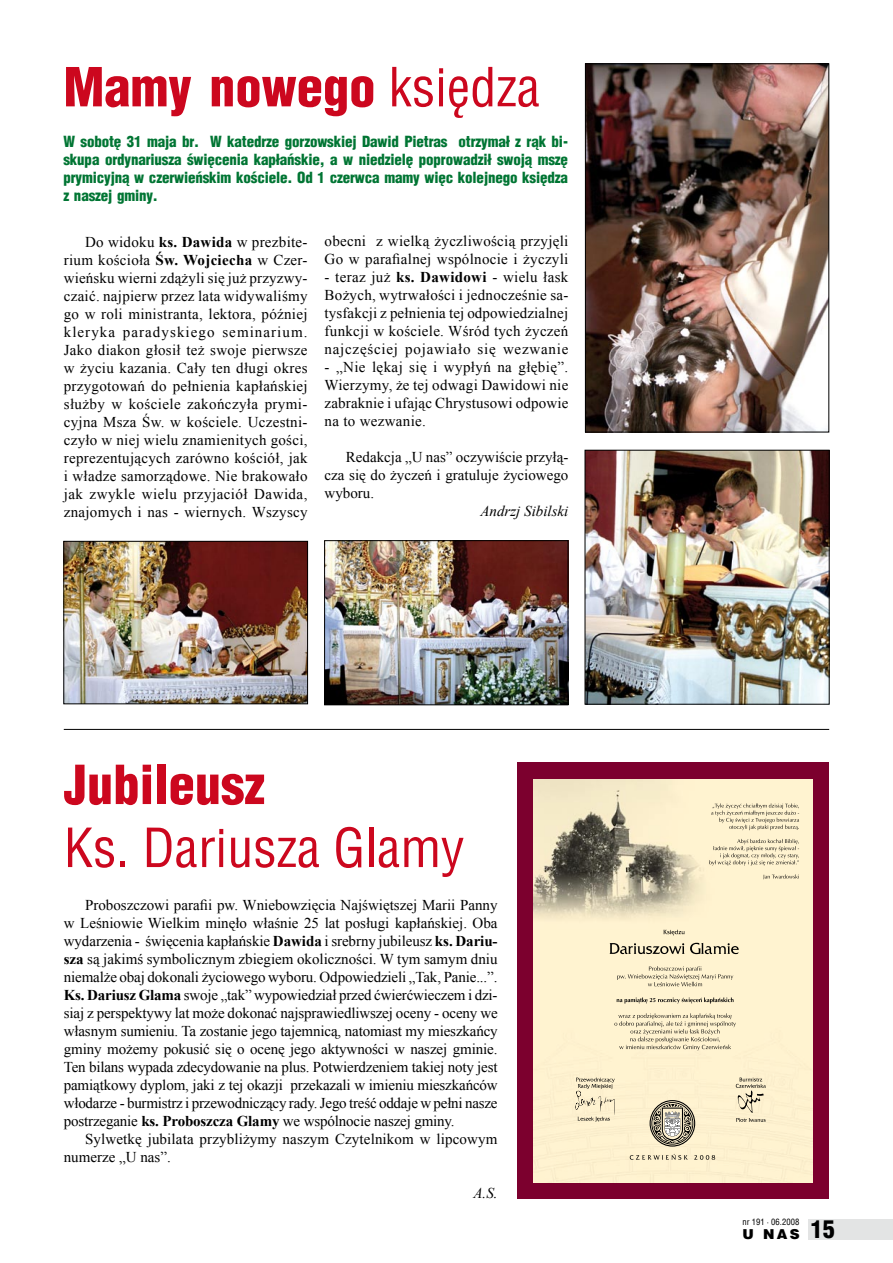
<style>
.page{position:relative;width:893px;height:1263px;background:#fff}
.page>*{position:absolute;margin:0;border:0;box-sizing:border-box;transform-origin:0 0}
.t1{font:900 52.5px "Switzerland Cond";color:#cc071e}
.t2{font:52.5px "Switzerland Condensed";color:#cc071e}
.t3{font:900 24px "Switzerland Cond";color:#000}
.t4{font:15px/18px "Times New Roman";letter-spacing:.01em;color:#000;text-align:justify}
.t5{font:900 15px/18px "Switzerland Cond";letter-spacing:-.01em;color:#007533;text-align:justify}
.t6{font:italic 15px "Times New Roman";color:#000}
.t7{font:900 13.65px "Switzerland";color:#000}
.t8{font:8.55px "Switzerland Condensed";letter-spacing:.01em;color:#000}
.s1{font-family:"Switzerland Condensed";font-weight:400}
.s2{font-weight:700}
</style>
<div class="page">
<div style="left:808px;top:1219px;width:85px;height:20px;background:#e3e4e4"></div>
<div style="left:517px;top:763px;width:312px;height:436px;background:#7c002e"></div>
<img style="left:533px;top:779px;width:279px;height:403px">
<svg style="left:663px;top:930px;width:22px;height:5px"></svg>
<svg style="left:609px;top:943px;width:130px;height:11px"></svg>
<svg style="left:736px;top:1077px;width:30px;height:45px"></svg>
<svg style="left:575px;top:1077px;width:40px;height:45px;background:#e1d6b7"></svg>
<svg style="left:709px;top:803px;width:90px;height:76px;background:#eadebe"></svg>
<svg style="left:630px;top:1154px;width:85px;height:6px"></svg>
<svg style="left:650px;top:1100px;width:45px;height:46px;background:#a59e8c"></svg>
<svg style="left:614px;top:966px;width:122px;height:84px;background:#e9debe"></svg>
<hr style="left:64px;top:729px;width:765px;height:1px;background:#000">
<img style="left:587px;top:65px;width:240px;height:365px">
<div style="left:585px;top:63px;width:244px;height:369px;border:1px solid #000"></div>
<img style="left:65px;top:543px;width:241px;height:159px">
<div style="left:63px;top:541px;width:245px;height:163px;border:1px solid #000"></div>
<img style="left:587px;top:452px;width:241px;height:251px">
<div style="left:585px;top:450px;width:245px;height:255px;border:1px solid #000"></div>
<img style="left:326px;top:542px;width:240px;height:161px">
<div style="left:324px;top:540px;width:244px;height:165px;border:1px solid #000"></div>
<h1 class="t1" style="left:63px;top:53px;width:478px">Mamy nowego <span class="s1">księdza</span></h1>
<p class="t5" style="left:63px;top:132px;width:506px">W sobotę 31 maja br. W katedrze gorzowskiej Dawid Pietras otrzymał z rąk bi&shy;skupa ordynariusza święcenia kapłańskie, a w niedzielę poprowadził swoją mszę prymicyjną w czerwieńskim kościele. Od 1 czerwca mamy więc kolejnego księdza z naszej gminy.</p>
<p class="t4" style="left:325px;top:231px;width:245px">obecni z wielką życzliwością przyjęli<br>Go w parafialnej wspólnocie i życzyli</p>
<p class="t4" style="left:325px;top:267px;width:245px">- teraz już <span class="s2">ks. Dawidowi</span> - wielu łask Bożych, wytrwałości i jednocześnie sa&shy;tysfakcji z pełnienia tej odpowiedzialnej funkcji w kościele. Wśród tych życzeń najczęściej pojawiało się wezwanie</p>
<p class="t4" style="left:325px;top:357px;width:245px">- „Nie lękaj się i wypłyń na głębię”.<br>Wierzymy, że tej odwagi Dawidowi nie zabraknie i ufając Chrystusowi odpowie na to wezwanie.</p>
<p class="t4" style="left:325px;top:447px;width:245px;text-indent:21px">Redakcja „U nas” oczywiście przyłą&shy;cza się do życzeń i gratuluje życiowego wyboru.</p>
<p class="t6" style="left:480px;top:500px;width:89px">Andrzj Sibilski</p>
<p class="t4" style="left:64px;top:232px;width:245px;text-indent:21px">Do widoku <span class="s2">ks. Dawida</span> w prezbite&shy;rium kościoła <span class="s2">Św. Wojciecha</span> w Czer&shy;wieńsku wierni zdążyli się już przyzwy&shy;czaić. najpierw przez lata widywaliśmy go w roli ministranta, lektora, później kleryka paradyskiego seminarium.<br>Jako diakon głosił też swoje pierwsze w życiu kazania. Cały ten długi okres przygotowań do pełnienia kapłańskiej służby w kościele zakończyła prymi&shy;cyjna Msza Św. w kościele. Uczestni&shy;czyło w niej wielu znamienitych gości, reprezentujących zarówno kościół, jak i władze samorządowe. Nie brakowało jak zwykle wielu przyjaciół Dawida, znajomych i nas - wiernych. Wszyscy</p>
<h1 class="t1" style="left:64px;top:751px;width:203px">Jubileusz</h1>
<h1 class="t2" style="left:64px;top:817px;width:402px">Ks. Dariusza Glamy</h1>
<p class="t4" style="left:64px;top:896px;width:435px;text-indent:21px">Proboszczowi parafii pw. Wniebowzięcia Najświętszej Marii Panny w Leśniowie Wielkim minęło właśnie 25 lat posługi kapłańskiej. Oba wydarzenia - święcenia kapłańskie <span class="s2">Dawida</span> i srebrny jubileusz <span class="s2">ks. Dariu&shy;sza</span> są jakimś symbolicznym zbiegiem okoliczności. W tym samym dniu niemalże obaj dokonali życiowego wyboru. Odpowiedzieli „Tak, Panie...”.<br><span class="s2">Ks. Dariusz Glama</span> swoje „tak” wypowiedział przed ćwierćwieczem i dzi&shy;siaj z perspektywy lat może dokonać najsprawiedliwszej oceny - oceny we własnym sumieniu. Ta zostanie jego tajemnicą, natomiast my mieszkańcy gminy możemy pokusić się o ocenę jego aktywności w naszej gminie.<br>Ten bilans wypada zdecydowanie na plus. Potwierdzeniem takiej noty jest pamiątkowy dyplom, jaki z tej okazji przekazali w imieniu mieszkańców włodarze - burmistrz i przewodniczący rady. Jego treść oddaje w pełni nasze postrzeganie <span class="s2">ks. Proboszcza Glamy</span> we wspólnocie naszej gminy.</p>
<p class="t4" style="left:64px;top:1130px;width:435px;text-indent:21px">Sylwetkę jubilata przybliżymy naszym Czytelnikom w lipcowym numerze „U nas”.</p>
<p class="t6" style="left:473px;top:1183px;width:26px">A.S.</p>
<p class="t8" style="left:742px;top:1217px;width:59px">nr 191 • 06.2008</p>
<p class="t7" style="left:742px;top:1226px;width:59px">U NAS</p>
<h2 class="t3" style="left:811px;top:1214px;width:25px">15</h2>
</div>
